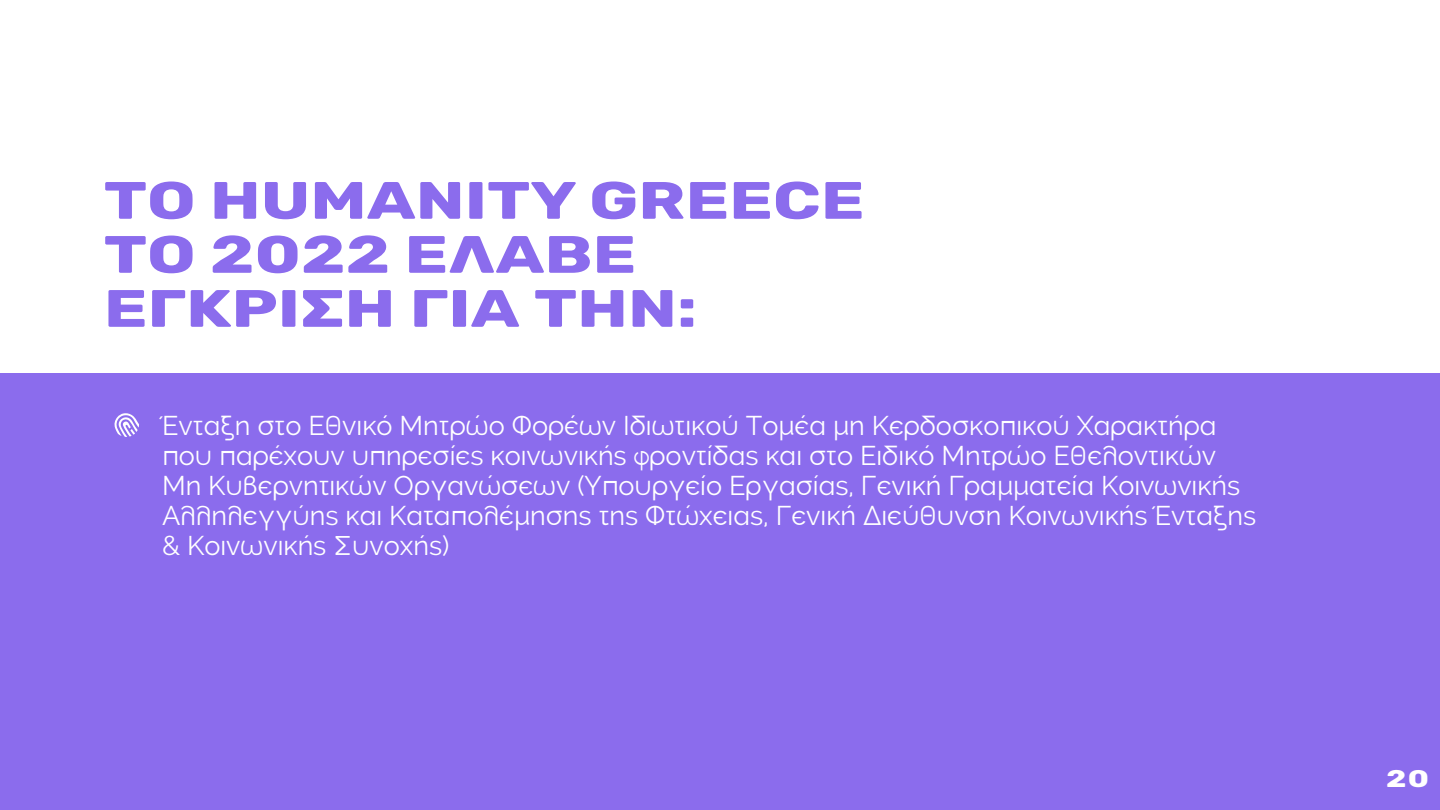
<style>
.page{position:relative;width:1440px;height:810px;background:#fff}
.page>*{position:absolute;margin:0;border:0;box-sizing:border-box;transform-origin:0 0}
.t1{font:52.5px/54px "Aka Acid Rubic Bold";color:#8b6ced;scale:1.29 1}
.t2{font:27px/30px "Aka Acid Raleway Regular";color:#fff}
.t3{font:24px "Aka Acid Rubic Bold";color:#fff;scale:1.29 1}
</style>
<div class="page">
<div style="left:0;top:374px;width:1440px;height:436px;background:#8b6ced"></div>
<svg style="left:114px;top:413px;width:25px;height:24px"></svg>
<h1 class="t1" style="left:104px;top:174px;width:591px">ΤΟ HUMANITY GREECE<br>ΤΟ 2022 ΕΛΑΒΕ<br>ΕΓΚΡΙΣΗ ΓΙΑ ΤΗΝ:</h1>
<p class="t2" style="left:162px;top:411px;width:1096px">Ένταξη στο Εθνικό Μητρώο Φορέων Ιδιωτικού Τομέα μη Κερδοσκοπικού Χαρακτήρα που παρέχουν υπηρεσίες κοινωνικής φροντίδας και στο Ειδικό Μητρώο Εθελοντικών Μη Κυβερνητικών Οργανώσεων (Υπουργείο Εργασίας, Γενική Γραμματεία Κοινωνικής Αλληλεγγύης και Καταπολέμησης της Φτώχειας, Γενική Διεύθυνση Κοινωνικής Ένταξης &amp; Κοινωνικής Συνοχής)</p>
<p class="t3" style="left:1386px;top:763px;width:35px">20</p>
</div>
